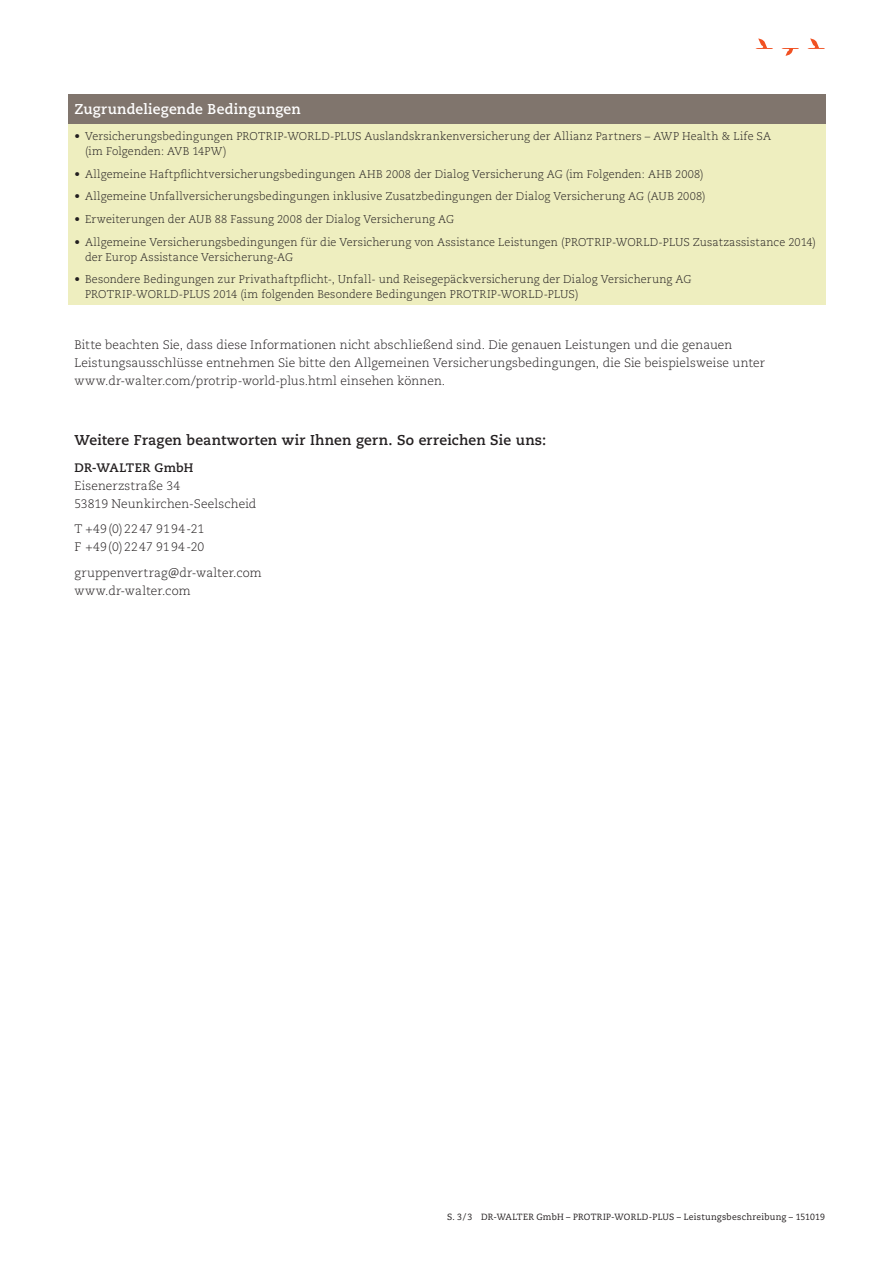
<style>
.page{position:relative;width:893px;height:1263px;background:#fff}
.page>*{position:absolute;margin:0;border:0;box-sizing:border-box;transform-origin:0 0}
.t1{font:700 14.25px "Caecilia LT Std";letter-spacing:.015em;color:#231f20}
.t2{font:700 14.25px "Caecilia LT Std";letter-spacing:.015em;color:#fff}
.t3{font:300 12.3px/18px "Caecilia LT Std";letter-spacing:.01em;color:#231f20}
.t4{font:700 12.3px "Caecilia LT Std";letter-spacing:.02em;color:#231f20}
.t5{font:300 11.25px/15px "Caecilia LT Std";letter-spacing:.01em;color:#231f20}
.t6{font:9px "Caecilia LT Std";letter-spacing:.025em;color:#231f20;scale:.96 1}
.s1{font-weight:700}
.s2{font-family:"The Sans Os F"}
</style>
<div class="page">
<svg style="left:807px;top:38px;width:18px;height:11px"></svg>
<svg style="left:755px;top:39px;width:18px;height:10px"></svg>
<svg style="left:781px;top:48px;width:18px;height:8px"></svg>
<div style="left:68px;top:94px;width:757px;height:30px;background:#80756d"></div>
<div style="left:68px;top:124px;width:757px;height:181px;background:#eeeebf"></div>
<p class="t2" style="left:74px;top:100px;width:228px">Zugrundeliegende Bedingungen</p>
<p class="t5" style="left:85px;top:129px;width:688px;text-indent:-11px"><span class="s1">•</span> Versicherungsbedingungen PROTRIP-WORLD-PLUS Auslandskrankenversicherung der Allianz Partners – AWP Health &amp; Life SA (im Folgenden: AVB 14PW)</p>
<p class="t5" style="left:74px;top:166px;width:631px"><span class="s1">•</span> Allgemeine Haftpflichtversicherungsbedingungen AHB 2008 der Dialog Versicherung AG (im Folgenden: AHB 2008)</p>
<p class="t5" style="left:74px;top:189px;width:633px"><span class="s1">•</span> Allgemeine Unfallversicherungsbedingungen inklusive Zusatzbedingungen der Dialog Versicherung AG (AUB 2008)</p>
<p class="t5" style="left:74px;top:212px;width:381px"><span class="s1">•</span> Erweiterungen der AUB 88 Fassung 2008 der Dialog Versicherung AG</p>
<p class="t5" style="left:85px;top:234px;width:732px;text-indent:-11px"><span class="s1">•</span> Allgemeine Versicherungsbedingungen für die Versicherung von Assistance Leistungen (PROTRIP-WORLD-PLUS Zusatzassistance 2014) der Europ Assistance Versicherung-AG</p>
<p class="t5" style="left:85px;top:272px;width:608px;text-indent:-11px"><span class="s1">•</span> Besondere Bedingungen zur Privathaftpflicht-, Unfall- und Reisegepäckversicherung der Dialog Versicherung AG<br>PROTRIP-WORLD-PLUS 2014 (im folgenden Besondere Bedingungen PROTRIP-WORLD-PLUS)</p>
<p class="t3" style="left:74px;top:336px;width:692px">Bitte beachten Sie, dass diese Informationen nicht abschließend sind. Die genauen Leistungen und die genauen<br>Leistungsausschlüsse entnehmen Sie bitte den Allgemeinen Versicherungsbedingungen, die Sie beispielsweise unter www.dr-walter.com/protrip-world-plus.html einsehen können.</p>
<p class="t1" style="left:74px;top:432px;width:473px">Weitere Fragen beantworten wir Ihnen gern. So erreichen Sie uns:</p>
<p class="t4" style="left:74px;top:460px;width:121px">DR-WALTER GmbH</p>
<p class="t3" style="left:74px;top:477px;width:183px">Eisenerzstraße 34<br>53819 Neunkirchen-Seelscheid</p>
<p class="t3" style="left:74px;top:520px;width:131px">T +49(0)2247 9194-21<br>F +49(0)2247 9194-20</p>
<p class="t3" style="left:74px;top:564px;width:189px">gruppenvertrag<span class="s2">@</span>dr-walter.com www.dr-walter.com</p>
<p class="t6" style="left:447px;top:1212px;width:395px">S. 3/3 DR-WALTER GmbH – PROTRIP-WORLD-PLUS – Leistungsbeschreibung – 151019</p>
</div>
